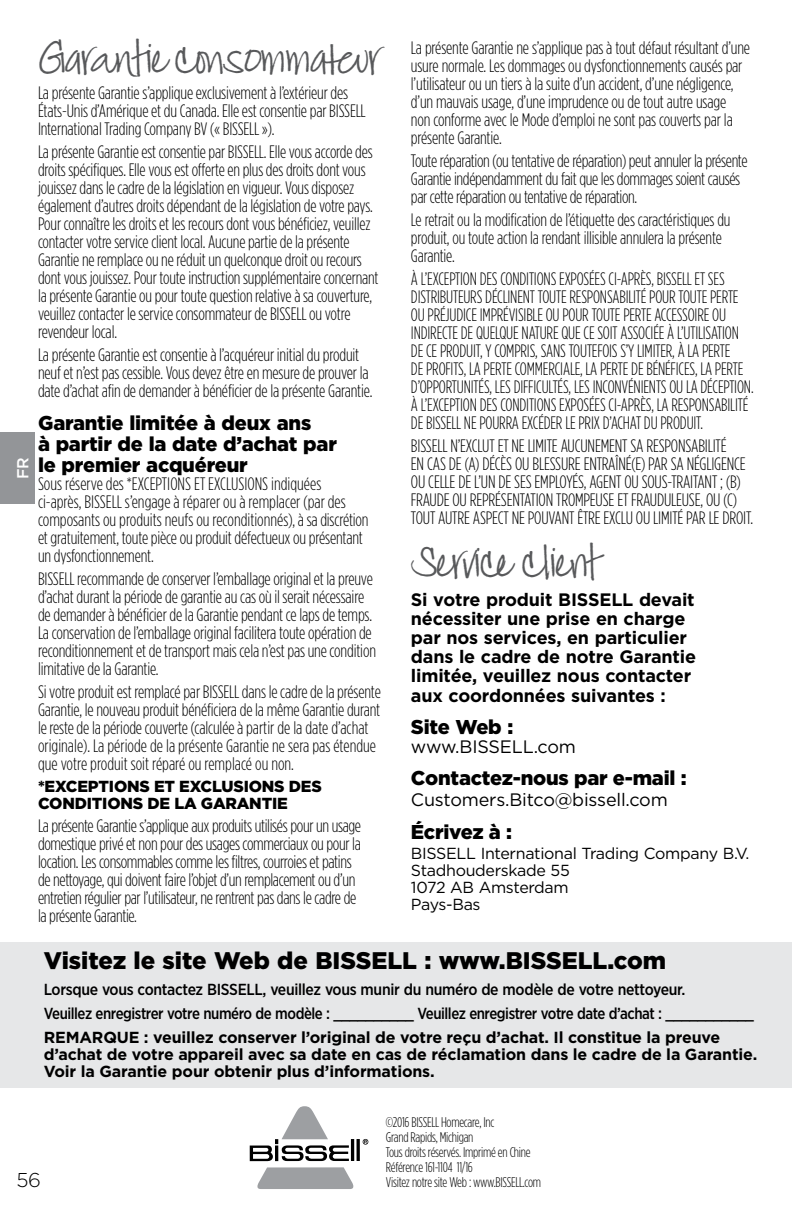
<style>
.page{position:relative;width:792px;height:1224px;background:#fff}
.page>*{position:absolute;margin:0;border:0;box-sizing:border-box;transform-origin:0 0}
.t1{font:48px "Jackie Sue BF";letter-spacing:-.03em;color:#58595b}
.t2{font:900 24px "Gotham";color:#000}
.t3{font:900 20px/21px "Gotham";letter-spacing:-.01em;color:#000}
.t4{font:300 20px "Gotham";color:#000}
.t5{font:300 18px/18px "Gotham Condensed";letter-spacing:-.01em;color:#000}
.t6{font:300 18px/18px "Gotham Condensed";letter-spacing:-.01em;color:#000;scale:.96 1}
.t7{font:700 18px/19.2px "Gotham";letter-spacing:-.01em;color:#000}
.t8{font:18px "Gotham";letter-spacing:-.01em;color:#000}
.t9{font:700 16px/17px "Gotham";letter-spacing:-.01em;color:#000}
.t10{font:500 16px/24.2px "Gotham Narrow";letter-spacing:-.03em;color:#000}
.t11{font:16px/17px "Gotham";letter-spacing:-.02em;color:#000}
.t12{font:900 16px/17px "Gotham";letter-spacing:-.01em;color:#000}
.t13{font:500 16px "Gotham";color:#fff}
.t14{font:300 14px/15px "Gotham Condensed";letter-spacing:-.02em;color:#000}
</style>
<div class="page">
<svg style="left:363px;top:1139px;width:5px;height:6px"></svg>
<hr style="left:351px;top:1139px;width:3px;height:22px;background:#000">
<hr style="left:357px;top:1139px;width:3px;height:22px;background:#000">
<svg style="left:257px;top:1167px;width:97px;height:22px;background:#a7a9ac"></svg>
<svg style="left:250px;top:1106px;width:99px;height:55px"></svg>
<div style="left:0;top:942px;width:792px;height:145px;background:#e6e7e8"></div>
<div style="left:0;top:432px;width:34px;height:72px;background:#939598"></div>
<p class="t13" style="left:12px;top:479px;width:24px;rotate:-90deg">FR</p>
<h1 class="t1" style="left:38px;top:29px;width:345px">Garantie consommateur</h1>
<p class="t5" style="left:38px;top:83px;width:329px">La présente Garantie s’applique exclusivement à l’extérieur des<br>États-Unis d’Amérique et du Canada. Elle est consentie par BISSELL<br>International Trading Company BV (« BISSELL »).</p>
<p class="t5" style="left:38px;top:142px;width:342px">La présente Garantie est consentie par BISSELL. Elle vous accorde des droits spécifiques. Elle vous est offerte en plus des droits dont vous jouissez dans le cadre de la législation en vigueur. Vous disposez également d’autres droits dépendant de la législation de votre pays.<br>Pour connaître les droits et les recours dont vous bénéficiez, veuillez contacter votre service client local. Aucune partie de la présente Garantie ne remplace ou ne réduit un quelconque droit ou recours dont vous jouissez. Pour toute instruction supplémentaire concernant la présente Garantie ou pour toute question relative à sa couverture, veuillez contacter le service consommateur de BISSELL ou votre revendeur local.</p>
<p class="t5" style="left:38px;top:345px;width:336px">La présente Garantie est consentie à l’acquéreur initial du produit neuf et n’est pas cessible. Vous devez être en mesure de prouver la date d’achat afin de demander à bénéficier de la présente Garantie.</p>
<p class="t3" style="left:38px;top:412px;width:300px">Garantie limitée à deux ans<br>à partir de la date d’achat par le premier acquéreur</p>
<p class="t5" style="left:38px;top:474px;width:332px">Sous réserve des *EXCEPTIONS ET EXCLUSIONS indiquées ci-après, BISSELL s’engage à réparer ou à remplacer (par des composants ou produits neufs ou reconditionnés), à sa discrétion et gratuitement, toute pièce ou produit défectueux ou présentant un dysfonctionnement.</p>
<p class="t5" style="left:38px;top:570px;width:340px">BISSELL recommande de conserver l’emballage original et la preuve d’achat durant la période de garantie au cas où il serait nécessaire de demander à bénéficier de la Garantie pendant ce laps de temps.<br>La conservation de l’emballage original facilitera toute opération de reconditionnement et de transport mais cela n’est pas une condition limitative de la Garantie.</p>
<p class="t5" style="left:38px;top:683px;width:344px">Si votre produit est remplacé par BISSELL dans le cadre de la présente Garantie, le nouveau produit bénéficiera de la même Garantie durant le reste de la période couverte (calculée à partir de la date d’achat originale). La période de la présente Garantie ne sera pas étendue que votre produit soit réparé ou remplacé ou non.</p>
<p class="t12" style="left:38px;top:778px;width:285px">*EXCEPTIONS ET EXCLUSIONS DES<br>CONDITIONS DE LA GARANTIE</p>
<p class="t5" style="left:38px;top:817px;width:325px">La présente Garantie s’applique aux produits utilisés pour un usage domestique privé et non pour des usages commerciaux ou pour la location. Les consommables comme les filtres, courroies et patins de nettoyage, qui doivent faire l’objet d’un remplacement ou d’un entretien régulier par l’utilisateur, ne rentrent pas dans le cadre de la présente Garantie.</p>
<p class="t5" style="left:411px;top:39px;width:341px">La présente Garantie ne s’applique pas à tout défaut résultant d’une usure normale. Les dommages ou dysfonctionnements causés par l’utilisateur ou un tiers à la suite d’un accident, d’une négligence, d’un mauvais usage, d’une imprudence ou de tout autre usage non conforme avec le Mode d’emploi ne sont pas couverts par la présente Garantie.</p>
<p class="t5" style="left:411px;top:152px;width:338px">Toute réparation (ou tentative de réparation) peut annuler la présente<br>Garantie indépendamment du fait que les dommages soient causés par cette réparation ou tentative de réparation.</p>
<p class="t5" style="left:411px;top:211px;width:321px">Le retrait ou la modification de l’étiquette des caractéristiques du produit, ou toute action la rendant illisible annulera la présente<br>Garantie.</p>
<p class="t6" style="left:411px;top:270px;width:358px">À L’EXCEPTION DES CONDITIONS EXPOSÉES CI-APRÈS, BISSELL ET SES DISTRIBUTEURS DÉCLINENT TOUTE RESPONSABILITÉ POUR TOUTE PERTE OU PRÉJUDICE IMPRÉVISIBLE OU POUR TOUTE PERTE ACCESSOIRE OU INDIRECTE DE QUELQUE NATURE QUE CE SOIT ASSOCIÉE À L’UTILISATION DE CE PRODUIT, Y COMPRIS, SANS TOUTEFOIS S’Y LIMITER, À LA PERTE<br>DE PROFITS, LA PERTE COMMERCIALE, LA PERTE DE BÉNÉFICES, LA PERTE D’OPPORTUNITÉS, LES DIFFICULTÉS, LES INCONVÉNIENTS OU LA DÉCEPTION.<br>À L’EXCEPTION DES CONDITIONS EXPOSÉES CI-APRÈS, LA RESPONSABILITÉ DE BISSELL NE POURRA EXCÉDER LE PRIX D’ACHAT DU PRODUIT.</p>
<p class="t5" style="left:411px;top:437px;width:344px">BISSELL N’EXCLUT ET NE LIMITE AUCUNEMENT SA RESPONSABILITÉ<br>EN CAS DE (A) DÉCÈS OU BLESSURE ENTRAÎNÉ(E) PAR SA NÉGLIGENCE OU CELLE DE L’UN DE SES EMPLOYÉS, AGENT OU SOUS-TRAITANT ; (B)<br>FRAUDE OU REPRÉSENTATION TROMPEUSE ET FRAUDULEUSE, OU (C)<br>TOUT AUTRE ASPECT NE POUVANT ÊTRE EXCLU OU LIMITÉ PAR LE DROIT.</p>
<h1 class="t1" style="left:411px;top:533px;width:191px">Service client</h1>
<p class="t7" style="left:411px;top:590px;width:287px">Si votre produit BISSELL devait nécessiter une prise en charge par nos services, en particulier dans le cadre de notre Garantie limitée, veuillez nous contacter aux coordonnées suivantes :</p>
<p class="t3" style="left:411px;top:716px;width:104px">Site Web :</p>
<p class="t8" style="left:411px;top:735px;width:167px">www.BISSELL.com</p>
<p class="t3" style="left:411px;top:768px;width:277px">Contactez-nous par e-mail :</p>
<p class="t8" style="left:411px;top:789px;width:258px">Customers.Bitco@bissell.com</p>
<p class="t3" style="left:411px;top:821px;width:102px">Écrivez à :</p>
<p class="t11" style="left:411px;top:845px;width:340px">BISSELL International Trading Company B.V.<br>Stadhouderskade 55<br>1072 AB Amsterdam<br>Pays-Bas</p>
<h2 class="t2" style="left:44px;top:944px;width:624px">Visitez le site Web de BISSELL : www.BISSELL.com</h2>
<p class="t10" style="left:44px;top:977px;width:712px">Lorsque vous contactez BISSELL, veuillez vous munir du numéro de modèle de votre nettoyeur.<br>Veuillez enregistrer votre numéro de modèle : __________ Veuillez enregistrer votre date d’achat : ___________</p>
<p class="t9" style="left:44px;top:1029px;width:715px">REMARQUE : veuillez conserver l’original de votre reçu d’achat. Il constitue la preuve d’achat de votre appareil avec sa date en cas de réclamation dans le cadre de la Garantie.<br>Voir la Garantie pour obtenir plus d’informations.</p>
<p class="t4" style="left:17px;top:1168px;width:26px">56</p>
<p class="t14" style="left:386px;top:1115px;width:157px">©2016 BISSELL Homecare, Inc<br>Grand Rapids, Michigan<br>Tous droits réservés. Imprimé en Chine<br>Référence 161-1104 11/16<br>Visitez notre site Web : www.BISSELL.com</p>
</div>
